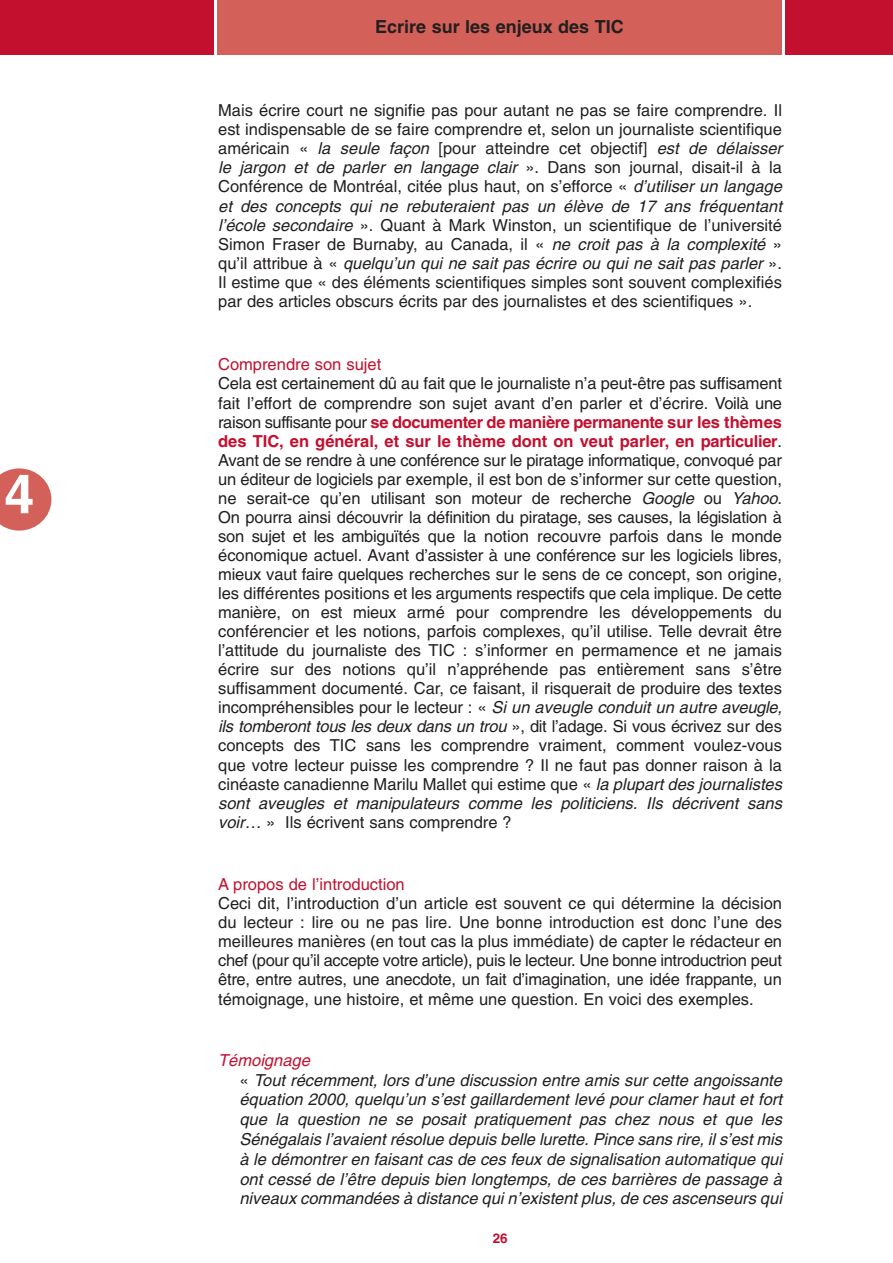
<style>
.page{position:relative;width:893px;height:1263px;background:#fff}
.page>*{position:absolute;margin:0;border:0;box-sizing:border-box;transform-origin:0 0}
.t1{font:700 54px "Helvetica";color:#fff}
.t2{font:700 18px "Helvetica";color:#231f20}
.t3{font:16.5px/19px "Helvetica";color:#231f20}
.t4{font:italic 16.5px/19.8px "Helvetica";color:#231f20}
.t5{font:16.5px "Helvetica";color:#c3102f}
.t6{font:700 13.5px "Helvetica";color:#c3102f}
.s1{font-style:italic}
.s2{font-weight:700;color:#c3102f}
.s3{color:#c3102f}
.s4{font-style:normal}
</style>
<div class="page">
<svg style="left:0;top:468px;width:51px;height:63px;background:#db7b74"></svg>
<div style="left:215px;top:1px;width:568px;height:54px;background:#d46159"></div>
<div style="left:783px;top:1px;width:110px;height:54px;background:#c3102f"></div>
<div style="left:0;top:1px;width:215px;height:54px;background:#c3102f"></div>
<hr style="left:215px;top:1px;width:2px;height:54px;background:#fff">
<hr style="left:782px;top:1px;width:2px;height:54px;background:#fff">
<h1 class="t1" style="left:4px;top:474px;width:32px">4</h1>
<p class="t2" style="left:375px;top:20px;width:250px">Ecrire sur les enjeux des TIC</p>
<p class="t3" style="left:218px;top:102px;width:569px">Mais écrire court ne signifie pas pour autant ne pas se faire comprendre. Il est indispensable de se faire comprendre et, selon un journaliste scientifique américain « <span class="s1">la seule façon</span> [pour atteindre cet objectif] <span class="s1">est de délaisser le jargon et de parler en langage clair</span> ». Dans son journal, disait-il à la Conférence de Montréal, citée plus haut, on s’efforce « <span class="s1">d’utiliser un langage et des concepts qui ne rebuteraient pas un élève de 17 ans fréquentant l’école secondaire</span> ». Quant à Mark Winston, un scientifique de l’université Simon Fraser de Burnaby, au Canada, il « <span class="s1">ne croit pas à la complexité</span> » q u ’ i l a t t r i b u e à « <span class="s1">quelqu’un qui ne sait pas écrire ou qui ne sait pas parler</span> » .<br>Il estime que « des éléments scientifiques simples sont souvent complexifiés par des articles obscurs écrits par des journalistes et des scientifiques ».</p>
<p class="t5" style="left:218px;top:359px;width:165px">Comprendre son sujet</p>
<p class="t3" style="left:218px;top:376px;width:569px">Cela est certainement dû au fait que le journaliste n’a peut-être pas suffisament fait l’effort de comprendre son sujet avant d’en parler et d’écrire. Voilà une raison suffisante pour <span class="s2">se documenter de manière permanente sur les thèmes des TIC, en général, et sur le thème dont on veut parler, en particulier</span>.<br>Avant de se rendre à une conférence sur le piratage informatique, convoqué par un éditeur de logiciels par exemple, il est bon de s’informer sur cette question, ne serait-ce qu’en utilisant son moteur de recherche <span class="s1">Google</span> ou <span class="s1">Yahoo</span>.<br>On pourra ainsi découvrir la définition du piratage, ses causes, la législation à son sujet et les ambiguïtés que la notion recouvre parfois dans le monde économique actuel. Avant d’assister à une conférence sur les logiciels libres, mieux vaut faire quelques recherches sur le sens de ce concept, son origine, les différentes positions et les arguments respectifs que cela implique. De cette manière, on est mieux armé pour comprendre les développements du conférencier et les notions, parfois complexes, qu’il utilise. Telle devrait être l’attitude du journaliste des TIC : s’informer en permamence et ne jamais écrire sur des notions qu’il n’appréhende pas entièrement sans s’être suffisamment documenté. Car, ce faisant, il risquerait de produire des textes incompréhensibles pour le lecteur : « <span class="s1">Si un aveugle conduit un autre aveugle, ils tomberont tous les deux dans un trou</span> », dit l’adage. Si vous écrivez sur des concepts des TIC sans les comprendre vraiment, comment voulez-vous que votre lecteur puisse les comprendre ? Il ne faut pas donner raison à la cinéaste canadienne Marilu Mallet qui estime que « <span class="s1">la plupart des journalistes sont aveugles et manipulateurs comme les politiciens. Ils décrivent sans voir…</span>» Ils écrivent sans comprendre ?</p>
<p class="t5" style="left:218px;top:878px;width:188px">A propos de l’introduction</p>
<p class="t3" style="left:218px;top:895px;width:565px;text-align:justify">Ceci dit, l’introduction d’un article est souvent ce qui détermine la décision du lecteur : lire ou ne pas lire. Une bonne introduction est donc l’une des meilleures manières (en tout cas la plus immédiate) de capter le rédacteur en chef (pour qu’il accepte votre article), puis le lecteur. Une bonne introductrion peut être, entre autres, une anecdote, un fait d’imagination, une idée frappante, un témoignage, une histoire, et même une question. En voici des exemples.</p>
<p class="t4" style="left:239px;top:1051px;width:547px;text-indent:-21px"><span class="s3">Témoignage<br></span><span class="s4">«</span> Tout récemment, lors d’une discussion entre amis sur cette angoissante équation 2000, quelqu’un s’est gaillardement levé pour clamer haut et fort que la question ne se posait pratiquement pas chez nous et que les Sénégalais l’avaientrésolue depuis belle lurette.Pince sans rire,ils’estmis à le démontrer en faisant cas de ces feux de signalisation automatique qui ont cessé de l’être depuis bien longtemps, de ces barrières de passage à niveaux commandées à distance quin’existentplus,de ces ascenseurs qui</p>
<p class="t6" style="left:493px;top:1233px;width:17px">26</p>
</div>
